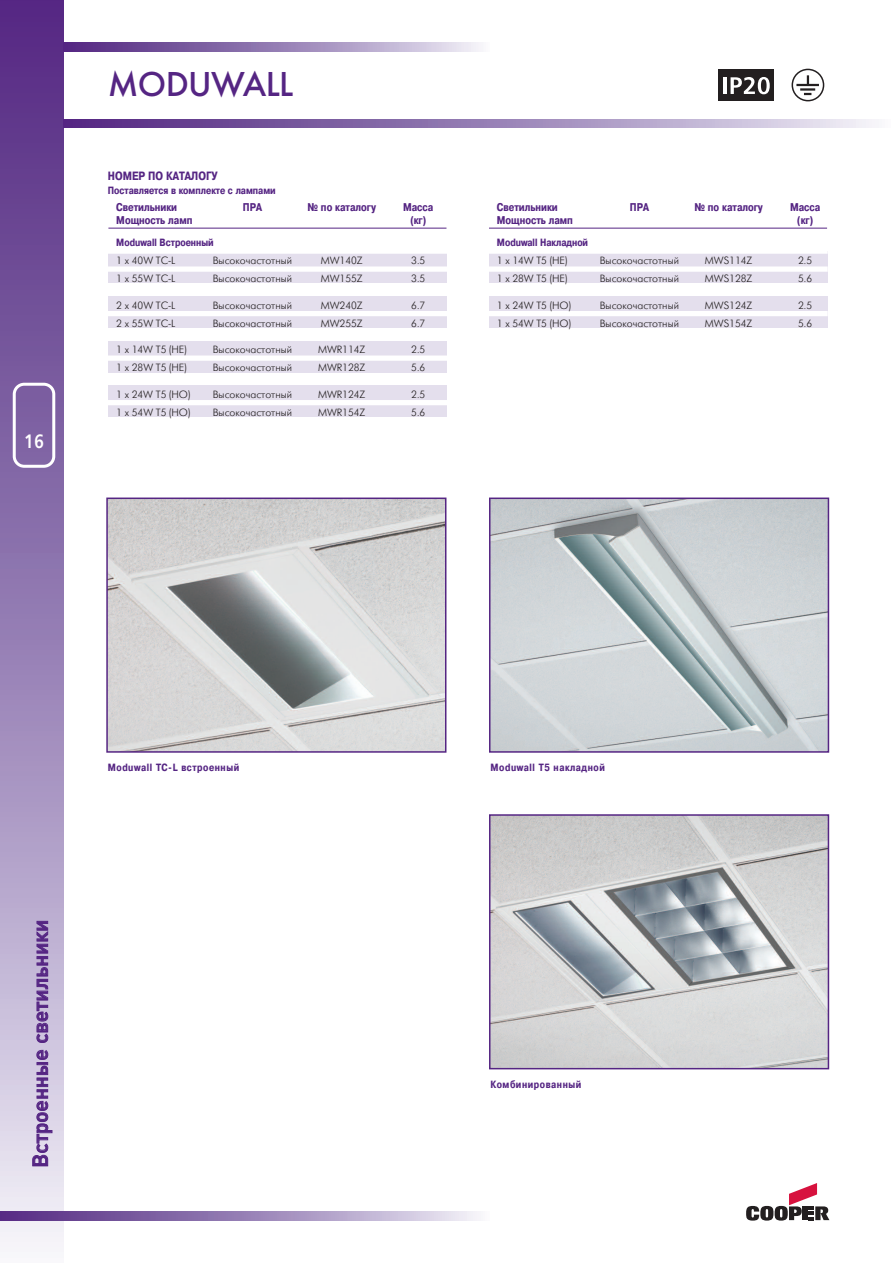
<style>
.page{position:relative;width:893px;height:1263px;background:#fff}
.page>*{position:absolute;margin:0;border:0;box-sizing:border-box;transform-origin:0 0}
.t1{font:36px "Futura Medium C";letter-spacing:-.015em;color:#552583}
.t2{font:500 21px "DIN Cyr";color:#552583}
.t3{font:19.5px "Humanist 777 BT Bold B";color:#fff;scale:.85 1}
.t4{font:700 12px "Pragmatica Cond C";color:#552583}
.t5{font:700 11.25px "Pragmatica Cond C";color:#552583}
.t6{font:10.5px "Futuris Light C";color:#231f20}
.t7{font:700 10.5px "Pragmatica Cond C";color:#552583}
.t8{font:700 10.5px "Pragmatica Cond C";letter-spacing:.05em;color:#552583}
</style>
<div class="page">
<div style="left:792px;top:69px;width:32px;height:32px;border:2px solid #231f20;border-radius:50%"></div>
<hr style="left:796px;top:84px;width:23px;height:2px;background:#231f20">
<hr style="left:800px;top:88px;width:15px;height:3px;background:#231f20">
<svg style="left:804px;top:93px;width:7px;height:2px"></svg>
<svg style="left:807px;top:75px;width:2px;height:9px"></svg>
<div style="left:719px;top:69px;width:55px;height:32px;background:#231f20"></div>
<hr style="left:723px;top:77px;width:4px;height:17px;background:#fff">
<svg style="left:731px;top:77px;width:39px;height:17px"></svg>
<svg style="left:0;top:0;width:64px;height:1247px;background:#9a83b7"></svg>
<svg style="left:13px;top:383px;width:42px;height:85px;background:#947db2"></svg>
<svg style="left:64px;top:119px;width:811px;height:9px;background:#9981b6"></svg>
<svg style="left:64px;top:43px;width:417px;height:8px;background:#9981b6"></svg>
<div style="left:108px;top:251px;width:338px;height:32px;background:#e4dfed"></div>
<div style="left:108px;top:296px;width:338px;height:32px;background:#e4dfed"></div>
<div style="left:489px;top:296px;width:338px;height:32px;background:#e4dfed"></div>
<div style="left:489px;top:251px;width:338px;height:32px;background:#e4dfed"></div>
<div style="left:108px;top:341px;width:338px;height:32px;background:#e4dfed"></div>
<div style="left:108px;top:385px;width:338px;height:32px;background:#e4dfed"></div>
<div style="left:108px;top:248px;width:720px;height:6px;background:#fff"></div>
<div style="left:108px;top:266px;width:720px;height:6px;background:#fff"></div>
<div style="left:108px;top:311px;width:720px;height:5px;background:#fff"></div>
<div style="left:108px;top:355px;width:720px;height:6px;background:#fff"></div>
<div style="left:108px;top:400px;width:720px;height:5px;background:#fff"></div>
<hr style="left:108px;top:228px;width:338px;height:1px;background:#552583">
<hr style="left:489px;top:228px;width:338px;height:1px;background:#552583">
<img style="left:109px;top:500px;width:334px;height:250px">
<div style="left:106px;top:497px;width:340px;height:256px;border:2px solid #552583"></div>
<img style="left:492px;top:500px;width:334px;height:250px">
<div style="left:489px;top:497px;width:340px;height:256px;border:2px solid #552583"></div>
<div style="left:745px;top:1181px;width:85px;height:42px;background:linear-gradient(to right,#fff,#fff)"></div>
<svg style="left:746px;top:1183px;width:83px;height:37px"></svg>
<img style="left:492px;top:817px;width:334px;height:249px">
<div style="left:489px;top:814px;width:340px;height:255px;border:2px solid #552583"></div>
<svg style="left:0;top:1212px;width:479px;height:8px;background:#9b84b7"></svg>
<h3 class="t3" style="left:24px;top:430px;width:25px">16</h3>
<h1 class="t1" style="left:108px;top:63px;width:187px">MODUWALL</h1>
<p class="t4" style="left:108px;top:169px;width:111px">НОМЕР ПО КАТАЛОГУ</p>
<p class="t7" style="left:108px;top:184px;width:169px">Поставляется в комплекте с лампами</p>
<p class="t5" style="left:116px;top:200px;width:62px">Светильники</p>
<p class="t5" style="left:243px;top:200px;width:21px">ПРА</p>
<p class="t5" style="left:307px;top:200px;width:70px">№ по каталогу</p>
<p class="t5" style="left:403px;top:200px;width:32px">Масса</p>
<p class="t5" style="left:497px;top:200px;width:62px">Светильники</p>
<p class="t5" style="left:630px;top:200px;width:21px">ПРА</p>
<p class="t5" style="left:694px;top:200px;width:70px">№ по каталогу</p>
<p class="t5" style="left:790px;top:200px;width:32px">Масса</p>
<p class="t5" style="left:116px;top:214px;width:78px">Мощность ламп</p>
<p class="t5" style="left:410px;top:214px;width:18px">(кг)</p>
<p class="t5" style="left:497px;top:214px;width:78px">Мощность ламп</p>
<p class="t5" style="left:797px;top:214px;width:18px">(кг)</p>
<p class="t7" style="left:116px;top:236px;width:99px">Moduwall Встроенный</p>
<p class="t7" style="left:497px;top:236px;width:93px">Moduwall Накладной</p>
<p class="t6" style="left:116px;top:254px;width:61px">1 x 40W TC-L</p>
<p class="t6" style="left:213px;top:254px;width:81px">Высокочастотный</p>
<p class="t6" style="left:321px;top:254px;width:43px">MW140Z</p>
<p class="t6" style="left:411px;top:254px;width:15px">3.5</p>
<p class="t6" style="left:497px;top:254px;width:72px">1 x 14W T5 (HE)</p>
<p class="t6" style="left:600px;top:254px;width:81px">Высокочастотный</p>
<p class="t6" style="left:705px;top:254px;width:49px">MWS114Z</p>
<p class="t6" style="left:798px;top:254px;width:15px">2.5</p>
<p class="t6" style="left:116px;top:272px;width:61px">1 x 55W TC-L</p>
<p class="t6" style="left:213px;top:272px;width:81px">Высокочастотный</p>
<p class="t6" style="left:321px;top:272px;width:43px">MW155Z</p>
<p class="t6" style="left:411px;top:272px;width:15px">3.5</p>
<p class="t6" style="left:497px;top:272px;width:72px">1 x 28W T5 (HE)</p>
<p class="t6" style="left:600px;top:272px;width:81px">Высокочастотный</p>
<p class="t6" style="left:705px;top:272px;width:49px">MWS128Z</p>
<p class="t6" style="left:798px;top:272px;width:15px">5.6</p>
<p class="t6" style="left:116px;top:299px;width:61px">2 x 40W TC-L</p>
<p class="t6" style="left:213px;top:299px;width:81px">Высокочастотный</p>
<p class="t6" style="left:321px;top:299px;width:43px">MW240Z</p>
<p class="t6" style="left:411px;top:299px;width:15px">6.7</p>
<p class="t6" style="left:497px;top:299px;width:76px">1 x 24W T5 (HO)</p>
<p class="t6" style="left:600px;top:299px;width:81px">Высокочастотный</p>
<p class="t6" style="left:705px;top:299px;width:49px">MWS124Z</p>
<p class="t6" style="left:798px;top:299px;width:15px">2.5</p>
<p class="t6" style="left:116px;top:317px;width:61px">2 x 55W TC-L</p>
<p class="t6" style="left:213px;top:317px;width:81px">Высокочастотный</p>
<p class="t6" style="left:321px;top:317px;width:43px">MW255Z</p>
<p class="t6" style="left:411px;top:317px;width:15px">6.7</p>
<p class="t6" style="left:497px;top:317px;width:76px">1 x 54W T5 (HO)</p>
<p class="t6" style="left:600px;top:317px;width:81px">Высокочастотный</p>
<p class="t6" style="left:705px;top:317px;width:49px">MWS154Z</p>
<p class="t6" style="left:798px;top:317px;width:15px">5.6</p>
<p class="t6" style="left:116px;top:343px;width:72px">1 x 14W T5 (HE)</p>
<p class="t6" style="left:213px;top:343px;width:81px">Высокочастотный</p>
<p class="t6" style="left:318px;top:343px;width:49px">MWR114Z</p>
<p class="t6" style="left:411px;top:343px;width:15px">2.5</p>
<p class="t6" style="left:116px;top:361px;width:72px">1 x 28W T5 (HE)</p>
<p class="t6" style="left:213px;top:361px;width:81px">Высокочастотный</p>
<p class="t6" style="left:318px;top:361px;width:49px">MWR128Z</p>
<p class="t6" style="left:411px;top:361px;width:15px">5.6</p>
<p class="t6" style="left:116px;top:388px;width:76px">1 x 24W T5 (HO)</p>
<p class="t6" style="left:213px;top:388px;width:81px">Высокочастотный</p>
<p class="t6" style="left:318px;top:388px;width:49px">MWR124Z</p>
<p class="t6" style="left:411px;top:388px;width:15px">2.5</p>
<p class="t6" style="left:116px;top:406px;width:76px">1 x 54W T5 (HO)</p>
<p class="t6" style="left:213px;top:406px;width:81px">Высокочастотный</p>
<p class="t6" style="left:318px;top:406px;width:49px">MWR154Z</p>
<p class="t6" style="left:411px;top:406px;width:15px">5.6</p>
<p class="t8" style="left:108px;top:761px;width:133px">Moduwall TC-L встроенный</p>
<p class="t8" style="left:490px;top:761px;width:116px">Moduwall T5 накладной</p>
<h2 class="t2" style="left:28px;top:1168px;width:250px;rotate:-90deg">Встроенные светильники</h2>
<p class="t8" style="left:490px;top:1078px;width:92px">Комбинированный</p>
</div>
